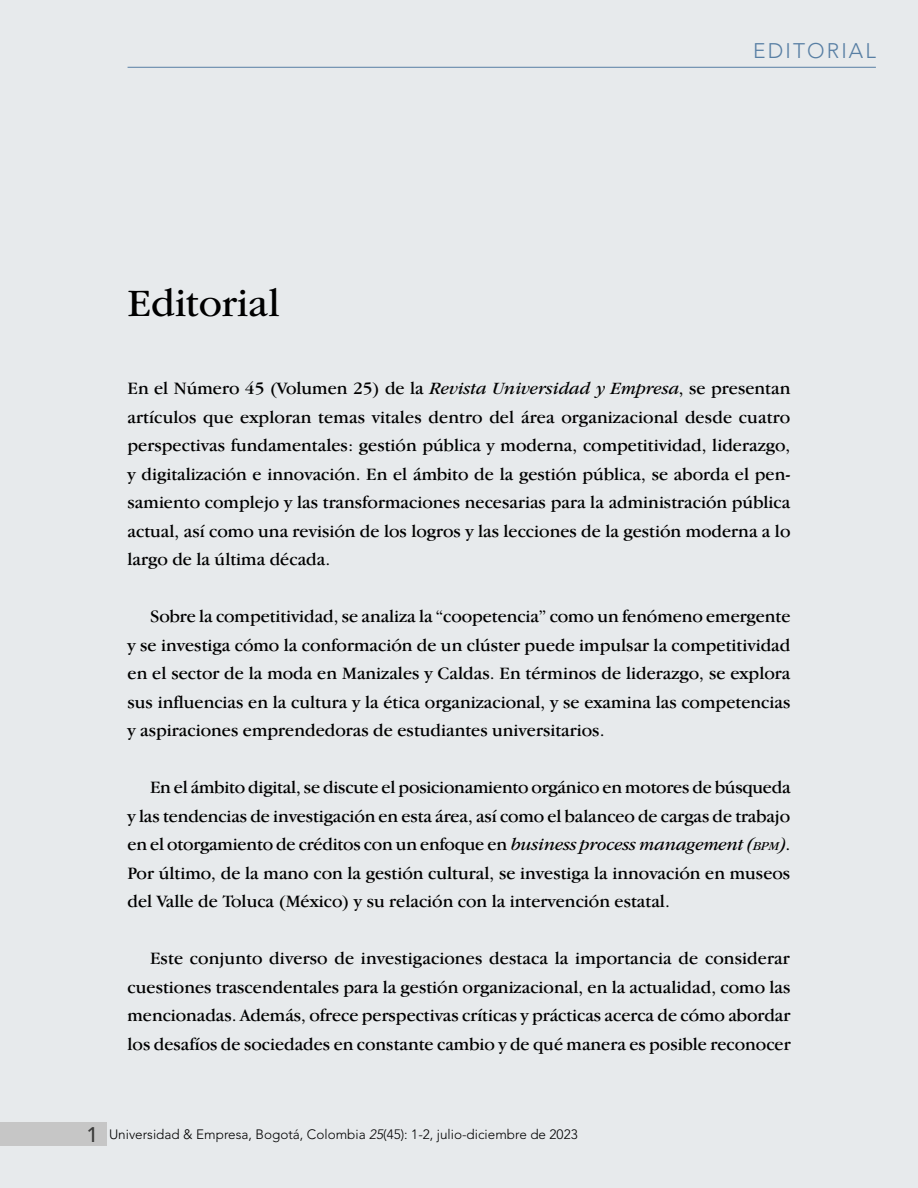
<style>
.page{position:relative;width:918px;height:1188px;background:#e7eaec}
.page>*{position:absolute;margin:0;border:0;box-sizing:border-box;transform-origin:0 0}
.t1{font:40.5px "ITC Garamond Std";color:#000}
.t2{font:300 21px "Avenir LT Std";letter-spacing:.1em;color:#587fa4}
.t3{font:18px/28.5px "Garamond IT Cby BT";color:#000;text-align:justify}
.t4{font:300 13.5px "Avenir LT Std";color:#000}
.s1{font-family:"ITC Garamond Std";font-style:italic}
.s2{font-family:"ITC Garamond Std";font-style:italic;font-size:12.6px}
.s3{font-weight:500;font-size:21px;color:#3c3c3b}
.s4{font-style:italic}
</style>
<div class="page">
<hr style="left:128px;top:67px;width:748px;height:1px;background:#587fa4">
<div style="left:0;top:1122px;width:106px;height:23px;background:#c6c6c6"></div>
<h1 class="t1" style="left:128px;top:282px;width:154px">Editorial</h1>
<p class="t2" style="left:753px;top:39px;width:124px">EDITORIAL</p>
<p class="t3" style="left:128px;top:374px;width:664px">En el Número 45 (Volumen 25) de la <span class="s1">Revista Universidad y Empresa</span>, se presentan artículos que exploran temas vitales dentro del área organizacional desde cuatro perspectivas fundamentales: gestión pública y moderna, competitividad, liderazgo, y digitalización e innovación. En el ámbito de la gestión pública, se aborda el pen&shy;samiento complejo y las transformaciones necesarias para la administración pública actual, así como una revisión de los logros y las lecciones de la gestión moderna a lo largo de la última década.</p>
<p class="t3" style="left:128px;top:602px;width:664px;text-indent:22px">Sobre la competitividad, se analiza la “coopetencia” como un fenómeno emergente y se investiga cómo la conformación de un clúster puede impulsar la competitividad en el sector de la moda en Manizales y Caldas. En términos de liderazgo, se explora sus influencias en la cultura y la ética organizacional, y se examina las competencias y aspiraciones emprendedoras de estudiantes universitarios.</p>
<p class="t3" style="left:128px;top:773px;width:665px;text-indent:23px">En el ámbito digital, se discute el posicionamiento orgánico en motores de búsqueda y las tendencias de investigación en esta área, así como el balanceo de cargas de trabajo en el otorgamiento de créditos con un enfoque en <span class="s1">business process management (</span><span class="s2">bpm</span><span class="s1">)</span>.<br>Por último, de la mano con la gestión cultural, se investiga la innovación en museos del Valle de Toluca (México) y su relación con la intervención estatal.</p>
<p class="t3" style="left:128px;top:944px;width:665px;text-indent:22px">Este conjunto diverso de investigaciones destaca la importancia de considerar cuestiones trascendentales para la gestión organizacional, en la actualidad, como las mencionadas. Además, ofrece perspectivas críticas y prácticas acerca de cómo abordar los desafíos de sociedades en constante cambio y de qué manera es posible reconocer</p>
<p class="t4" style="left:87px;top:1126px;width:493px"><span class="s3">1</span> Universidad &amp; Empresa, Bogotá, Colombia <span class="s4">25</span>(45): 1-2, julio-diciembre de 2023</p>
</div>
